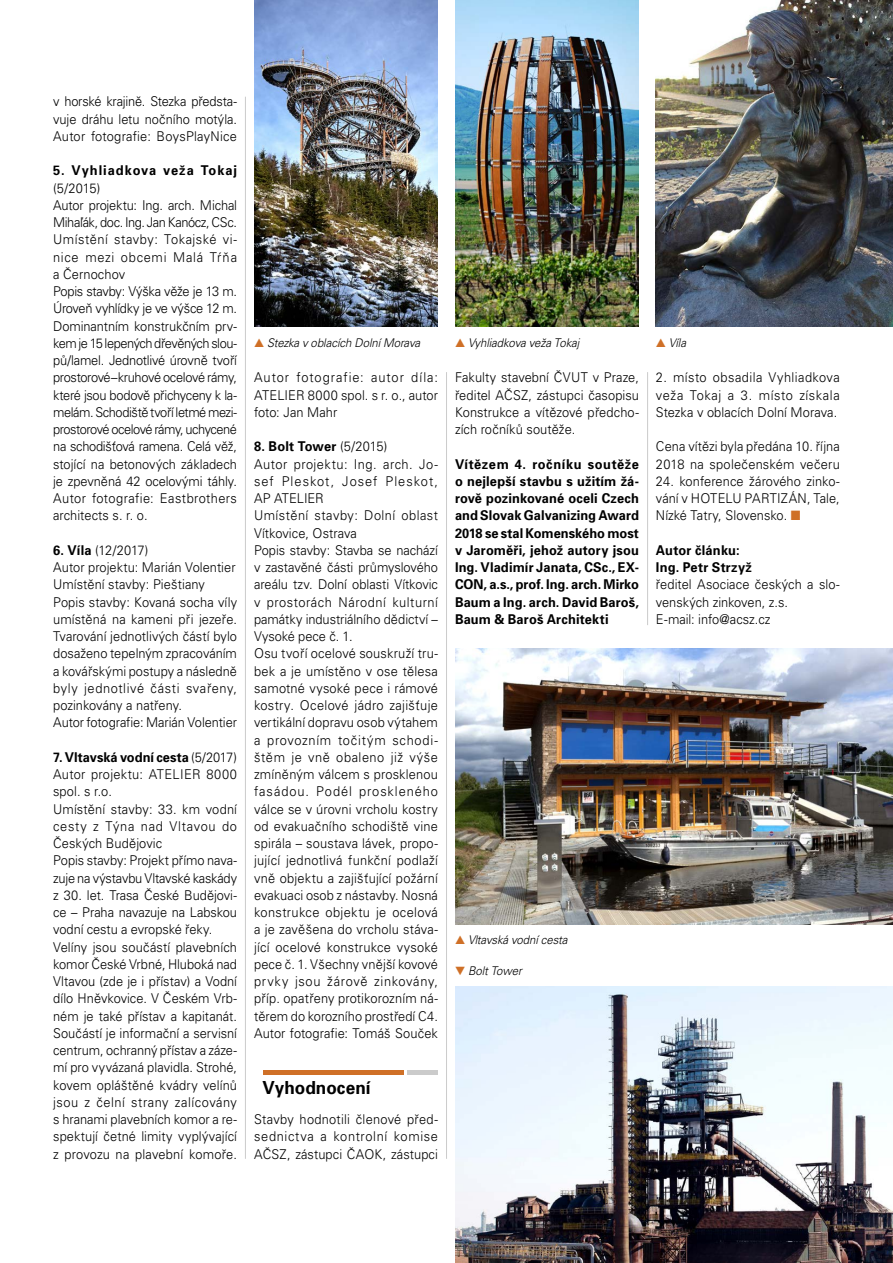
<style>
.page{position:relative;width:893px;height:1263px;background:#fff}
.page>*{position:absolute;margin:0;border:0;box-sizing:border-box;transform-origin:0 0}
.t1{font:700 18px "Univers CE";letter-spacing:.005em;color:#000;scale:.95 1}
.t2{font:300 13.5px/17.2px "Univers CE";letter-spacing:.005em;color:#000;text-align:justify;scale:.95 1}
.t3{font:300 13.5px/17.2px "Univers CE";letter-spacing:-.015em;color:#000;scale:.95 1}
.t4{font:700 13.5px/17.2px "Univers CE";letter-spacing:.015em;color:#000;scale:.95 1}
.t5{font:700 13.5px "Univers CE";letter-spacing:.075em;color:#000;scale:.95 1}
.t6{font:italic 300 12px "Univers CE";letter-spacing:-.01em;color:#000;scale:.95 1}
.s1{font-weight:700}
.s2{color:#cf7027}
</style>
<div class="page">
<hr style="left:245px;top:97px;width:1px;height:1062px;background:#cbcbcb">
<hr style="left:446px;top:372px;width:1px;height:787px;background:#cbcbcb">
<hr style="left:647px;top:372px;width:1px;height:253px;background:#cbcbcb">
<div style="left:263px;top:1070px;width:140px;height:5px;background:#cf7027"></div>
<div style="left:408px;top:1070px;width:30px;height:5px;background:#cbcbcb"></div>
<img style="left:455px;top:986px;width:438px;height:277px">
<img style="left:455px;top:648px;width:438px;height:277px">
<img style="left:254px;top:0;width:184px;height:327px">
<img style="left:656px;top:0;width:237px;height:327px">
<img style="left:455px;top:0;width:184px;height:327px">
<p class="t2" style="left:53px;top:93px;width:195px">v horské krajině. Stezka předsta&shy;vuje dráhu letu nočního motýla.<br>Autor fotografie: BoysPlayNice</p>
<p class="t5" style="left:53px;top:163px;width:195px">5. Vyhliadkova veža Tokaj</p>
<p class="t3" style="left:53px;top:179px;width:195px">(5/2015)<br>Autor projektu: Ing. arch. Michal<br>Mihaľák, doc. Ing. Jan Kanócz, CSc.<br>Umístění stavby: Tokajské vi&shy;nice mezi obcemi Malá Tŕňa a Černochov<br>Popis stavby: Výška věže je 13 m.<br>Úroveň vyhlídky je ve výšce 12 m.<br>Dominantním konstrukčním prv&shy;kem je 15 lepených dřevěných slou&shy;pů/lamel. Jednotlivé úrovně tvoří prostorové–kruhové ocelové rámy, které jsou bodově přichyceny k la&shy;melám. Schodiště tvoří letmé mezi&shy;prostorové ocelové rámy, uchycené na schodišťová ramena. Celá věž, stojící na betonových základech je zpevněná 42 ocelovými táhly.<br>Autor fotografie: Eastbrothers architects s. r. o.</p>
<p class="t2" style="left:53px;top:542px;width:195px;text-align:left"><span class="s1">6. Víla</span> (12/2017)<br>Autor projektu: Marián Volentier<br>Umístění stavby: Pieštiany<br>Popis stavby: Kovaná socha víly umístěná na kameni při jezeře.<br>Tvarování jednotlivých částí bylo dosaženo tepelným zpracováním a kovářskými postupy a následně byly jednotlivé části svařeny, pozinkovány a natřeny.<br>Autor fotografie: Marián Volentier</p>
<p class="t2" style="left:53px;top:749px;width:195px;text-align:left"><span class="s1">7. Vltavská vodní cesta</span> (5/2017)<br>Autor projektu: ATELIER 8000 spol. s r.o.<br>Umístění stavby: 33. km vodní cesty z Týna nad Vltavou do<br>Českých Budějovic<br>Popis stavby: Projekt přímo nava&shy;zuje na výstavbu Vltavské kaskády z 30. let. Trasa České Budějovi&shy;ce – Praha navazuje na Labskou vodní cestu a evropské řeky.<br>Velíny jsou součástí plavebních komor České Vrbné, Hluboká nad<br>Vltavou (zde je i přístav) a Vodní dílo Hněvkovice. V Českém Vrb&shy;ném je také přístav a kapitanát.<br>Součástí je informační a servisní centrum, ochranný přístav a záze&shy;mí pro vyvázaná plavidla. Strohé, kovem opláštěné kvádry velínů jsou z čelní strany zalícovány s hranami plavebních komor a re&shy;spektují četné limity vyplývající z provozu na plavební komoře.</p>
<p class="t6" style="left:254px;top:336px;width:176px"><span class="s2">▲</span> Stezka v oblacích Dolní Morava</p>
<p class="t6" style="left:455px;top:336px;width:132px"><span class="s2">▲</span> Vyhliadkova veža Tokaj</p>
<p class="t6" style="left:656px;top:336px;width:33px"><span class="s2">▲</span> Víla</p>
<p class="t2" style="left:254px;top:369px;width:195px">Autor fotografie: autor díla:<br>ATELIER 8000 spol. s r. o., autor foto: Jan Mahr</p>
<p class="t2" style="left:254px;top:438px;width:195px;text-align:left"><span class="s1">8. Bolt Tower</span> (5/2015)<br>Autor projektu: Ing. arch. Jo&shy;sef Pleskot, Josef Pleskot,<br>AP ATELIER<br>Umístění stavby: Dolní oblast<br>Vítkovice, Ostrava<br>Popis stavby: Stavba se nachází v zastavěné části průmyslového areálu tzv. Dolní oblasti Vítkovic v prostorách Národní kulturní památky industriálního dědictví –<br>Vysoké pece č. 1.<br>Osu tvoří ocelové souskruží tru&shy;bek a je umístěno v ose tělesa samotné vysoké pece i rámové kostry. Ocelové jádro zajišťuje vertikální dopravu osob výtahem a provozním točitým schodi&shy;štěm je vně obaleno již výše zmíněným válcem s prosklenou fasádou. Podél proskleného válce se v úrovni vrcholu kostry od evakuačního schodiště vine spirála – soustava lávek, propo&shy;jující jednotlivá funkční podlaží vně objektu a zajišťující požární evakuaci osob z nástavby. Nosná konstrukce objektu je ocelová a je zavěšena do vrcholu stáva&shy;jící ocelové konstrukce vysoké pece č. 1. Všechny vnější kovové prvky jsou žárově zinkovány, příp. opatřeny protikorozním ná&shy;těrem do korozního prostředí C4.<br>Autor fotografie: Tomáš Souček</p>
<h1 class="t1" style="left:263px;top:1078px;width:115px">Vyhodnocení</h1>
<p class="t2" style="left:254px;top:1111px;width:195px">Stavby hodnotili členové před&shy;sednictva a kontrolní komise AČSZ, zástupci ČAOK, zástupci</p>
<p class="t2" style="left:455px;top:369px;width:195px">Fakulty stavební ČVUT v Praze, ředitel AČSZ, zástupci časopisu Konstrukce a vítězové předcho&shy;zích ročníků soutěže.</p>
<p class="t4" style="left:455px;top:455px;width:195px;text-align:justify">Vítězem 4. ročníku soutěže o nejlepší stavbu s užitím žá&shy;rově pozinkované oceli Czech and Slovak Galvanizing Award 2018 se stal Komenského most v Jaroměři, jehož autory jsou Ing. Vladimír Janata, CSc., EX-CON, a.s., prof. Ing. arch. Mirko Baum a Ing. arch. David Baroš, Baum &amp; Baroš Architekti</p>
<p class="t6" style="left:455px;top:933px;width:120px"><span class="s2">▲</span> Vltavská vodní cesta</p>
<p class="t6" style="left:455px;top:964px;width:72px"><span class="s2">▼</span> Bolt Tower</p>
<p class="t2" style="left:656px;top:369px;width:195px">2. místo obsadila Vyhliadkova veža Tokaj a 3. místo získala Stezka v oblacích Dolní Morava.</p>
<p class="t2" style="left:656px;top:438px;width:195px">Cena vítězi byla předána 10. října<br>2018 na společenském večeru</p>
<p class="t2" style="left:656px;top:473px;width:195px">24. konference žárového zinko&shy;vání v HOTELU PARTIZÁN, Tale, Nízké Tatry, Slovensko. <span class="s2">■</span></p>
<p class="t4" style="left:656px;top:542px;width:103px">Autor článku:<br>Ing. Petr Strzyž</p>
<p class="t2" style="left:656px;top:576px;width:195px;text-align:left">ředitel Asociace českých a slo&shy;venských zinkoven, z.s.<br>E-mail: info@acsz.cz</p>
</div>
